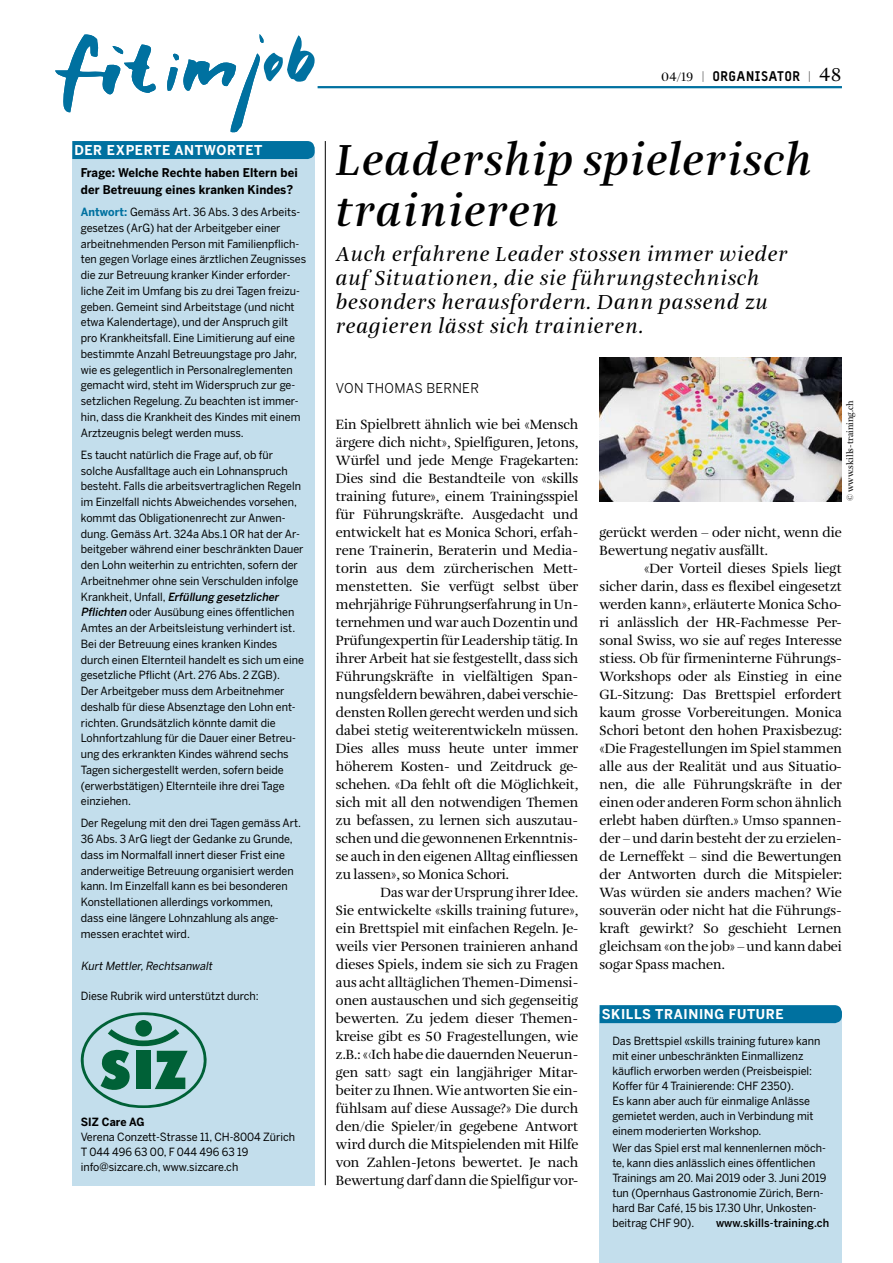
<style>
.page{position:relative;width:893px;height:1263px;background:#fff}
.page>*{position:absolute;margin:0;border:0;box-sizing:border-box;transform-origin:0 0}
.t1{font:italic 600 45px/51px "Amalia Pro";letter-spacing:.03em;color:#000;scale:1.05 1}
.t2{font:italic 21px/24px "Amalia Pro";letter-spacing:.04em;color:#000;scale:1.05 1}
.t3{font:13.8px/18px "Amalia Pro";color:#000;text-align:justify}
.t4{font:700 13.5px "Benton Sans";letter-spacing:.05em;color:#fff;scale:.95 1}
.t5{font:900 13.5px "Typestar Pro";letter-spacing:.035em;color:#000}
.t6{font:13.5px "Benton Sans";letter-spacing:.025em;color:#000;scale:.95 1}
.t7{font:700 12px/16.5px "Benton Sans";letter-spacing:.01em;color:#000;scale:.95 1}
.t8{font:11.25px/15.8px "Benton Sans";color:#000;scale:.95 1}
.t9{font:italic 11.25px "Benton Sans";color:#000;scale:.95 1}
.t10{font:500 11.25px "Benton Sans";letter-spacing:.01em;color:#000;scale:.95 1}
.t11{font:700 11.25px "Benton Sans";letter-spacing:.01em;color:#000;scale:.95 1}
.t12{font:9px "Amalia Pro";color:#000}
.s1{font-weight:700;color:#0071a0}
.s2{font-weight:500;font-style:italic}
.s3{font-family:"Amalia Pro";font-weight:400;font-size:12.75px}
.s4{font-family:"Amalia Pro";font-weight:400;font-size:19.5px}
</style>
<div class="page">
<hr style="left:318px;top:86px;width:524px;height:2px;background:#0071a0">
<svg style="left:55px;top:34px;width:260px;height:98px"></svg>
<div style="left:600px;top:1014px;width:242px;height:249px;background:#c3deec"></div>
<div style="left:600px;top:1005px;width:242px;height:18px;background:#0071a0"></div>
<div style="left:72px;top:150px;width:243px;height:1035px;background:#c3deec"></div>
<svg style="left:81px;top:1012px;width:126px;height:96px"></svg>
<div style="left:135px;top:1020px;width:17px;height:17px;background:#006137;border-radius:50%"></div>
<div style="left:72px;top:141px;width:243px;height:18px;background:#0071a0"></div>
<hr style="left:325px;top:141px;width:1px;height:1044px;background:#000">
<img style="left:600px;top:357px;width:242px;height:144px">
<p class="t4" style="left:74px;top:142px;width:199px">DER EXPERTE ANTWORTET</p>
<p class="t7" style="left:81px;top:165px;width:230px">Frage: Welche Rechte haben Eltern bei der Betreuung eines kranken Kindes?</p>
<p class="t8" style="left:81px;top:204px;width:239px"><span class="s1">Antwort:</span> Gemäss Art. 36 Abs. 3 des Arbeits&shy;gesetzes (ArG) hat der Arbeitgeber einer arbeitnehmenden Person mit Familienpflich&shy;ten gegen Vorlage eines ärztlichen Zeugnisses die zur Betreuung kranker Kinder erforder&shy;liche Zeit im Umfang bis zu drei Tagen freizu&shy;geben. Gemeint sind Arbeitstage (und nicht etwa Kalendertage), und der Anspruch gilt pro Krankheitsfall. Eine Limitierung auf eine bestimmte Anzahl Betreuungstage pro Jahr, wie es gelegentlich in Personalreglementen gemacht wird, steht im Widerspruch zur ge&shy;setzlichen Regelung. Zu beachten ist immer&shy;hin, dass die Krankheit des Kindes mit einem Arztzeugnis belegt werden muss.</p>
<p class="t8" style="left:81px;top:447px;width:236px">Es taucht natürlich die Frage auf, ob für solche Ausfalltage auch ein Lohnanspruch besteht. Falls die arbeitsvertraglichen Regeln im Einzelfall nichts Abweichendes vorsehen, kommt das Obligationenrecht zur Anwen&shy;dung. Gemäss Art. 324a Abs.1 OR hat der Ar&shy;beitgeber während einer beschränkten Dauer den Lohn weiterhin zu entrichten, sofern der Arbeitnehmer ohne sein Verschulden infolge K r a n k h e i t , U n f a l l , <span class="s2">Erfüllung gesetzlicher Pflichten</span> oder Ausübung eines öffentlichen Amtes an der Arbeitsleistung verhindert ist.<br>Bei der Betreuung eines kranken Kindes durch einen Elternteil handelt es sich um eine gesetzliche Pflicht (Art. 276 Abs. 2 ZGB).<br>Der Arbeitgeber muss dem Arbeitnehmer deshalb für diese Absenztage den Lohn ent&shy;richten. Grundsätzlich könnte damit die Lohnfortzahlung für die Dauer einer Betreu&shy;ung des erkrankten Kindes während sechs Tagen sichergestellt werden, sofern beide (erwerbstätigen) Elternteile ihre drei Tage einziehen.</p>
<p class="t8" style="left:81px;top:816px;width:233px">Der Regelung mit den drei Tagen gemäss Art.<br>36 Abs. 3 ArG liegt der Gedanke zu Grunde, dass im Normalfall innert dieser Frist eine anderweitige Betreuung organisiert werden kann. Im Einzelfall kann es bei besonderen Konstellationen allerdings vorkommen,<br>dass eine längere Lohnzahlung als ange&shy;messen erachtet wird.</p>
<p class="t9" style="left:81px;top:959px;width:142px">KurtMettler,Rechtsanwalt</p>
<p class="t8" style="left:81px;top:988px;width:189px">Diese Rubrik wird unterstützt durch:</p>
<p class="t11" style="left:81px;top:1116px;width:69px">SIZ Care AG</p>
<p class="t8" style="left:81px;top:1130px;width:227px;line-height:15px">Verena Conzett-Strasse 11, CH-8004 Zürich<br>T 044 496 63 00, F 044 496 63 19 info@sizcare.ch, www.sizcare.ch</p>
<p class="t5" style="left:661px;top:67px;width:182px"><span class="s3">04/19 |</span> ORGANISATOR <span class="s3">|</span> <span class="s4">48</span></p>
<h1 class="t1" style="left:336px;top:136px;width:455px">Leadership spielerisch trainieren</h1>
<h2 class="t2" style="left:336px;top:243px;width:431px">Auch erfahrene Leader stossen immer wieder auf Situationen, die sie führungstechnisch besonders herausfordern. Dann passend zu reagieren lässt sich trainieren.</h2>
<p class="t6" style="left:336px;top:380px;width:152px">VON THOMAS BERNER</p>
<p class="t3" style="left:336px;top:416px;width:244px">Ein Spielbrett ähnlich wie bei «Mensch ärgere dich nicht», Spielfiguren, Jetons, Würfel und jede Menge Fragekarten:<br>Dies sind die Bestandteile von «skills training future», einem Trainingsspiel für Führungskräfte. Ausgedacht und entwickelt hat es Monica Schori, erfah&shy;rene Trainerin, Beraterin und Media&shy;torin aus dem zürcherischen Mett&shy;menstetten. Sie verfügt selbst über mehrjährige Führungserfahrung in Un&shy;ternehmen und war auch Dozentin und Prüfungexpertin für Leadership tätig. In ihrer Arbeit hat sie festgestellt, dass sich Führungskräfte in vielfältigen Span&shy;nungsfeldern bewähren, dabei verschie&shy;densten Rollen gerecht werden und sich dabei stetig weiterentwickeln müssen.<br>Dies alles muss heute unter immer höherem Kosten- und Zeitdruck ge&shy;schehen. «Da fehlt oft die Möglichkeit, sich mit all den notwendigen Themen zu befassen, zu lernen sich auszutau&shy;schen und die gewonnenen Erkenntnis&shy;se auch in den eigenen Alltag einfliessen zu lassen», so Monica Schori.</p>
<p class="t3" style="left:336px;top:884px;width:244px;text-indent:45px">Das war der Ursprung ihrer Idee.<br>Sie entwickelte «skills training future», ein Brettspiel mit einfachen Regeln. Je&shy;weils vier Personen trainieren anhand dieses Spiels, indem sie sich zu Fragen aus acht alltäglichen Themen-Dimensi&shy;onen austauschen und sich gegenseitig bewerten. Zu jedem dieser Themen&shy;kreise gibt es 50 Fragestellungen, wie z.B.: «‹Ich habe die dauernden Neuerun&shy;gen satt› sagt ein langjähriger Mitar&shy;beiter zu Ihnen. Wie antworten Sie ein&shy;fühlsam auf diese Aussage?» Die durch den/die Spieler/in gegebene Antwort wird durch die Mitspielenden mit Hilfe von Zahlen-Jetons bewertet. Je nach Bewertung darf dann die Spielfigur vor-</p>
<p class="t12" style="left:845px;top:501px;width:102px;rotate:-90deg">© www.skills-training.ch</p>
<p class="t3" style="left:600px;top:524px;width:244px">gerückt werden – oder nicht, wenn die<br>Bewertung negativ ausfällt.</p>
<p class="t3" style="left:600px;top:560px;width:244px;text-align:left;text-indent:45px">«Der Vorteil dieses Spiels liegt sicher darin, dass es flexibel eingesetzt werden kann», erläuterte Monica Scho&shy;ri anlässlich der HR-Fachmesse Per&shy;sonal Swiss, wo sie auf reges Interesse stiess. Ob für firmeninterne Führungs-Workshops oder als Einstieg in eine GL-Sitzung: Das Brettspiel erfordert kaum grosse Vorbereitungen. Monica Schori betont den hohen Praxisbezug: «Die Fragestellungen im Spiel stammen alle aus der Realität und aus Situatio&shy;nen, die alle Führungskräfte in der einen oder anderen Form schon ähnlich erlebt haben dürften.» Umso spannen&shy;der – und darin besteht der zu erzielen&shy;de Lerneffekt – sind die Bewertungen der Antworten durch die Mitspieler:<br>Was würden sie anders machen? Wie souverän oder nicht hat die Führungs&shy;kraft gewirkt? So geschieht Lernen gleichsam «on the job» – und kann dabei sogar Spass machen.</p>
<p class="t4" style="left:602px;top:1006px;width:193px">SKILLS TRAINING FUTURE</p>
<p class="t8" style="left:612px;top:1034px;width:221px;line-height:15px">Das Brettspiel «skills training future» kann mit einer unbeschränkten Einmallizenz käuflich erworben werden (Preisbeispiel:<br>Koffer für 4 Trainierende: CHF 2350).<br>Es kann aber auch für einmalige Anlässe gemietet werden, auch in Verbindung mit einem moderierten Workshop.</p>
<p class="t8" style="left:612px;top:1141px;width:227px;line-height:15px">Wer das Spiel erst mal kennenlernen möch&shy;te, kann dies anlässlich eines öffentlichen Trainings am 20. Mai 2019 oder 3. Juni 2019 tun (Opernhaus Gastronomie Zürich, Bern&shy;hard Bar Café, 15 bis 17.30 Uhr, Unkosten&shy;beitrag CHF 90).</p>
<p class="t10" style="left:716px;top:1217px;width:121px">www.skills-training.ch</p>
</div>
